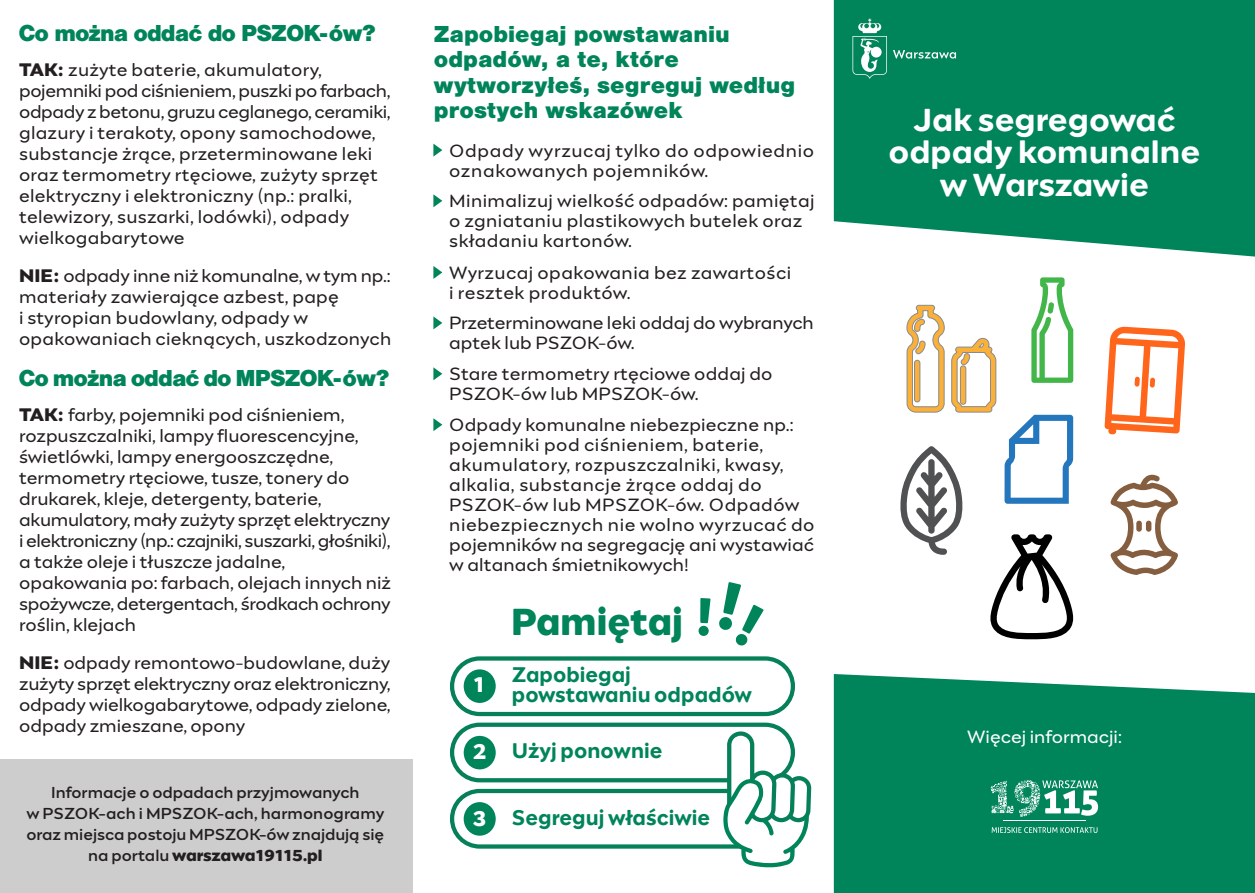
<style>
.page{position:relative;width:1255px;height:893px;background:#fff}
.page>*{position:absolute;margin:0;border:0;box-sizing:border-box;transform-origin:0 0}
.t1{font:900 37.35px "Engram Warsaw";letter-spacing:.005em;color:#00845a;scale:.95 1}
.t2{font:700 31.5px/32.2px "Engram Warsaw";color:#fff;text-align:center}
.t3{font:900 24px/25.5px "Nimbus San";color:#00845a}
.t4{font:900 24px "Nimbus San";letter-spacing:-.04em;color:#00845a}
.t5{font:700 21px/20.2px "Engram Warsaw";letter-spacing:.005em;color:#00845a;scale:.95 1}
.t6{font:900 21px "Engram Warsaw";color:#fff;scale:.95 1}
.t7{font:18px/21px "Engram Warsaw";letter-spacing:.005em;color:#231f20}
.t8{font:18px/20px "Engram Warsaw";letter-spacing:.025em;color:#231f20}
.t9{font:18px/20px "Engram Warsaw";letter-spacing:.035em;color:#231f20}
.t10{font:18px "Engram Warsaw";color:#fff}
.t11{font:500 15.75px/21px "Engram Warsaw";color:#231f20;text-align:center}
.s1{font-weight:900}
.s2{font-weight:900;color:#fff}
</style>
<div class="page">
<div style="left:0;top:759px;width:412px;height:134px;background:#cdcdcd"></div>
<svg style="left:450px;top:656px;width:345px;height:60px"></svg>
<svg style="left:719px;top:582px;width:44px;height:64px"></svg>
<svg style="left:698px;top:598px;width:12px;height:38px"></svg>
<svg style="left:450px;top:723px;width:361px;height:144px"></svg>
<svg style="left:433px;top:367px;width:9px;height:13px"></svg>
<svg style="left:433px;top:316px;width:9px;height:13px"></svg>
<svg style="left:433px;top:418px;width:9px;height:13px"></svg>
<svg style="left:433px;top:266px;width:9px;height:13px"></svg>
<svg style="left:433px;top:194px;width:9px;height:13px"></svg>
<svg style="left:433px;top:144px;width:9px;height:13px"></svg>
<div style="left:833px;top:674px;width:421px;height:219px;background:#00845a"></div>
<svg style="left:833px;top:0;width:421px;height:257px;background:#138d66"></svg>
<svg style="left:990px;top:780px;width:107px;height:37px"></svg>
<svg style="left:991px;top:827px;width:106px;height:6px"></svg>
<hr style="left:1002px;top:820px;width:83px;height:1px;background:#fff">
<svg style="left:990px;top:534px;width:84px;height:105px"></svg>
<svg style="left:900px;top:446px;width:62px;height:109px"></svg>
<svg style="left:1110px;top:474px;width:67px;height:101px"></svg>
<div style="left:1136px;top:521px;width:5px;height:11px;background:#855e3f;border-radius:3px"></div>
<div style="left:1145px;top:521px;width:6px;height:11px;background:#855e3f;border-radius:3px"></div>
<svg style="left:1004px;top:415px;width:69px;height:89px"></svg>
<svg style="left:1104px;top:326px;width:81px;height:108px"></svg>
<svg style="left:1031px;top:277px;width:42px;height:106px"></svg>
<svg style="left:906px;top:305px;width:38px;height:107px"></svg>
<svg style="left:951px;top:337px;width:45px;height:75px"></svg>
<svg style="left:852px;top:19px;width:104px;height:60px;background:#20936e"></svg>
<h3 class="t4" style="left:18px;top:20px;width:359px">Co można oddać do PSZOK-ów?</h3>
<p class="t7" style="left:19px;top:59px;width:373px"><span class="s1">TAK:</span> zużyte baterie, akumulatory, pojemniki pod ciśnieniem, puszki po farbach, odpady z betonu, gruzu ceglanego, ceramiki, glazury i terakoty, opony samochodowe, substancje żrące, przeterminowane leki oraz termometry rtęciowe, zużyty sprzęt elektryczny i elektroniczny (np.: pralki, telewizory, suszarki, lodówki), odpady wielkogabarytowe</p>
<p class="t7" style="left:19px;top:265px;width:374px"><span class="s1">NIE:</span> odpady inne niż komunalne, w tym np.: materiały zawierające azbest, papę<br>i styropian budowlany, odpady w opakowaniach cieknących, uszkodzonych</p>
<h3 class="t4" style="left:18px;top:365px;width:372px">Co można oddać do MPSZOK-ów?</h3>
<p class="t7" style="left:19px;top:404px;width:373px"><span class="s1">TAK:</span> farby, pojemniki pod ciśnieniem, rozpuszczalniki, lampy fluorescencyjne, świetlówki, lampy energooszczędne, termometry rtęciowe, tusze, tonery do drukarek, kleje, detergenty, baterie, akumulatory, mały zużyty sprzęt elektryczny i elektroniczny (np.: czajniki, suszarki, głośniki), a także oleje i tłuszcze jadalne, opakowania po: farbach, olejach innych niż spożywcze, detergentach, środkach ochrony roślin, klejach</p>
<p class="t7" style="left:19px;top:652px;width:373px;text-align:justify"><span class="s1">NIE:</span> odpady remontowo-budowlane, duży zużyty sprzęt elektryczny oraz elektroniczny, odpady wielkogabarytowe, odpady zielone, odpady zmieszane, opony</p>
<p class="t11" style="left:26px;top:782px;width:359px">Informacje o odpadach przyjmowanych<br>w PSZOK-ach i MPSZOK-ach, harmonogramy oraz miejsca postoju MPSZOK-ów znajdują się na portalu <span class="s1">warszawa19115.pl</span></p>
<h3 class="t3" style="left:434px;top:21px;width:363px">Zapobiegaj powstawaniu odpadów, a te, które wytworzyłeś, segreguj według prostych wskazówek</h3>
<p class="t9" style="left:449px;top:140px;width:366px">Odpady wyrzucaj tylko do odpowiednio oznakowanych pojemników.</p>
<p class="t7" style="left:449px;top:191px;width:367px;line-height:20px">Minimalizuj wielkość odpadów: pamiętaj o zgniataniu plastikowych butelek oraz składaniu kartonów.</p>
<p class="t8" style="left:449px;top:262px;width:343px">Wyrzucaj opakowania bez zawartości i resztek produktów.</p>
<p class="t7" style="left:449px;top:313px;width:366px;line-height:20px">Przeterminowane leki oddaj do wybranych aptek lub PSZOK-ów.</p>
<p class="t7" style="left:449px;top:364px;width:325px;line-height:20px">Stare termometry rtęciowe oddaj do<br>PSZOK-ów lub MPSZOK-ów.</p>
<p class="t8" style="left:449px;top:415px;width:367px">Odpady komunalne niebezpieczne np.: pojemniki pod ciśnieniem, baterie, akumulatory, rozpuszczalniki, kwasy, alkalia, substancje żrące oddaj do PSZOK-ów lub MPSZOK-ów. Odpadów niebezpiecznych nie wolno wyrzucać do pojemników na segregację ani wystawiać w altanach śmietnikowych!</p>
<p class="t6" style="left:474px;top:671px;width:13px">1</p>
<h1 class="t1" style="left:511px;top:596px;width:182px">Pamiętaj</h1>
<p class="t5" style="left:512px;top:665px;width:254px">Zapobiegaj powstawaniu odpadów</p>
<p class="t5" style="left:473px;top:741px;width:201px"><span class="s2">2</span> Użyj ponownie</p>
<p class="t5" style="left:473px;top:807px;width:251px"><span class="s2">3</span> Segreguj właściwie</p>
<h2 class="t2" style="left:888px;top:104px;width:313px">Jak segregować odpady komunalne w Warszawie</h2>
<p class="t10" style="left:967px;top:725px;width:156px">Więcej informacji:</p>
</div>
